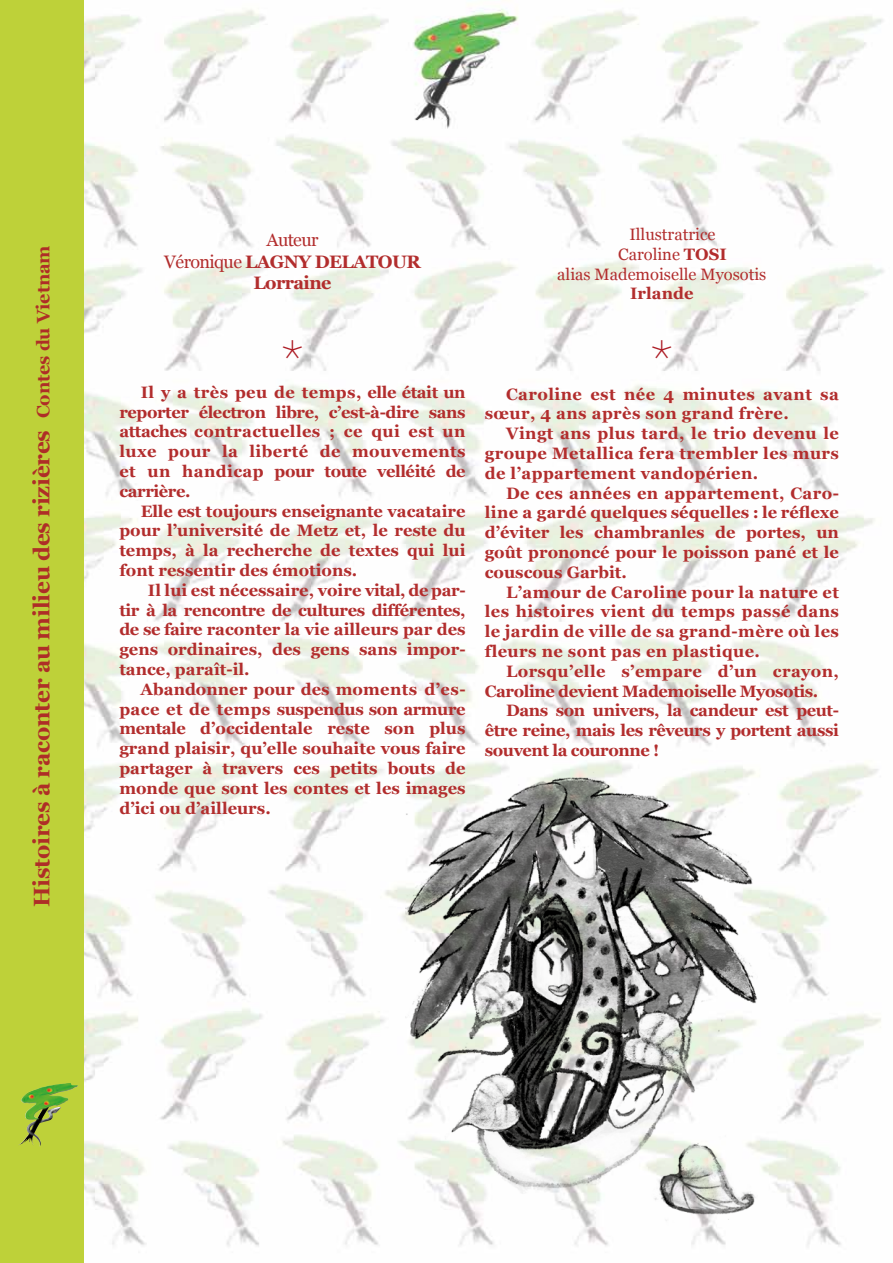
<style>
.page{position:relative;width:893px;height:1263px;background:#fff}
.page>*{position:absolute;margin:0;border:0;box-sizing:border-box;transform-origin:0 0}
.t1{font:700 22.5px "Georgia";letter-spacing:-.01em;color:#ad1c25}
.t2{font:700 18px/21.6px "Georgia";letter-spacing:-.035em;color:#b22d2d;text-align:center}
.t3{font:700 16.5px/19.8px "Georgia";color:#b22d2d;text-align:justify}
.t4{font:700 16.5px/19.8px "Georgia";letter-spacing:-.025em;color:#b22d2d}
.t5{font:700 16.5px/19.8px "Georgia";letter-spacing:.025em;color:#b22d2d}
.t6{font:16.5px "Georgia";color:#b22d2d}
.s1{font-size:18px}
.s2{font-weight:400}
.s3{font-weight:700}
</style>
<div class="page">
<img style="left:83px;top:0;width:801px;height:1263px">
<div style="left:0;top:0;width:83px;height:1263px;background:#bed139"></div>
<img style="left:19px;top:1083px;width:50px;height:62px">
<img style="left:405px;top:743px;width:353px;height:485px">
<svg style="left:283px;top:340px;width:19px;height:19px"></svg>
<svg style="left:652px;top:340px;width:19px;height:19px"></svg>
<h1 class="t1" style="left:27px;top:907px;width:663px;rotate:-90deg">Histoires à raconter au milieu des rizières <span class="s1">Contes du Vietnam</span></h1>
<p class="t2" style="left:164px;top:229px;width:258px"><span class="s2">Auteur<br>Véronique</span> Lagny Delatour<br>Lorraine</p>
<p class="t6" style="left:629px;top:224px;width:88px">Illustratrice</p>
<p class="t6" style="left:618px;top:244px;width:110px">Caroline <span class="s3">TOSI</span></p>
<p class="t6" style="left:557px;top:264px;width:211px">alias Mademoiselle Myosotis</p>
<p class="t3" style="left:630px;top:284px;width:65px">Irlande</p>
<p class="t3" style="left:119px;top:382px;width:348px;text-indent:21px">Il y a très peu de temps, elle était un reporter électron libre, c’est-à-dire sans attaches contractuelles ; ce qui est un luxe pour la liberté de mouvements et un handicap pour toute velléité de carrière.</p>
<p class="t3" style="left:119px;top:501px;width:348px;text-indent:21px">Elle est toujours enseignante vacataire pour l’université de Metz et, le reste du temps, à la recherche de textes qui lui font ressentir des émotions.</p>
<p class="t3" style="left:119px;top:580px;width:348px;text-indent:29px">Il lui est nécessaire, voire vital, de par&shy;tir à la rencontre de cultures différentes, de se faire raconter la vie ailleurs par des gens ordinaires, des gens sans impor&shy;tance, paraît-il.</p>
<p class="t3" style="left:119px;top:679px;width:348px;text-indent:21px">Abandonner pour des moments d’es&shy;pace et de temps suspendus son armure mentale d’occidentale reste son plus grand plaisir, qu’elle souhaite vous faire partager à travers ces petits bouts de monde que sont les contes et les images d’ici ou d’ailleurs.</p>
<p class="t5" style="left:485px;top:384px;width:356px;text-indent:21px">Caroline est née 4 minutes avant sa sœur, 4 ans après son grand frère.</p>
<p class="t3" style="left:485px;top:424px;width:356px;text-indent:21px">Vingt ans plus tard, le trio devenu le groupe Metallica fera trembler les murs de l’appartement vandopérien.</p>
<p class="t3" style="left:485px;top:483px;width:356px;text-indent:21px">De ces années en appartement, Caro&shy;line a gardé quelques séquelles : le réflexe d’éviter les chambranles de portes, un goût prononcé pour le poisson pané et le couscous Garbit.</p>
<p class="t3" style="left:485px;top:582px;width:356px;text-indent:21px">L’amour de Caroline pour la nature et les histoires vient du temps passé dans le jardin de ville de sa grand-mère où les fleurs ne sont pas en plastique.</p>
<p class="t4" style="left:485px;top:661px;width:356px;text-indent:21px">Lorsqu’elle s’empare d’un crayon,<br>Caroline devient Mademoiselle Myosotis.</p>
<p class="t3" style="left:485px;top:701px;width:356px;text-indent:21px">Dans son univers, la candeur est peut&shy;être reine, mais les rêveurs y portent aussi souvent la couronne !</p>
</div>
